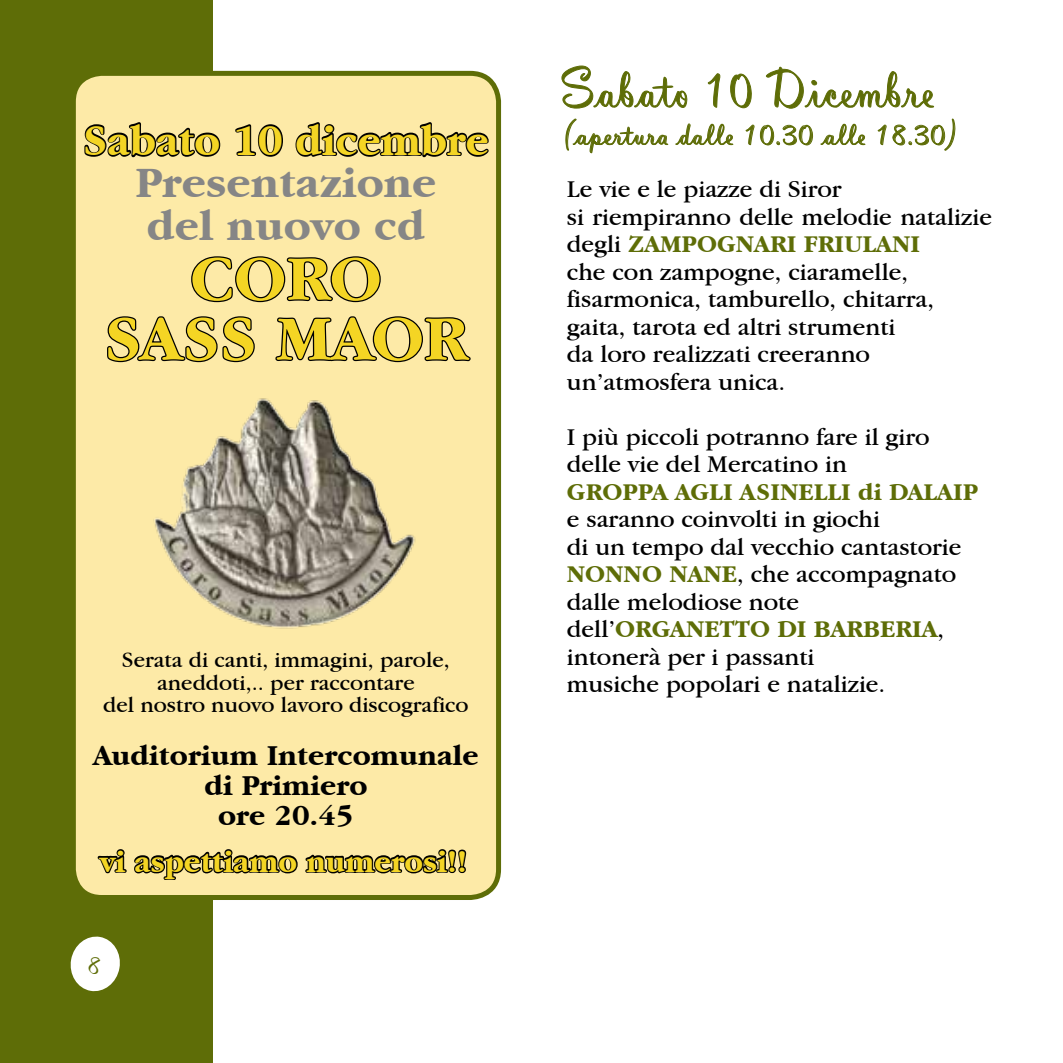
<style>
.page{position:relative;width:1063px;height:1063px;background:#fff}
.page>*{position:absolute;margin:0;border:0;box-sizing:border-box;transform-origin:0 0}
.t1{font:700 65px/60px "Garamond IT Cby BT";color:#f4d524;text-align:center}
.t2{font:italic 60px "Vladimir Script";color:#5e6d07;scale:.9 1}
.t3{font:700 45px/42.5px "Garamond IT Cby BT";color:#868686}
.t4{font:700 45px "Garamond IT Cby BT";color:#f4d524;scale:.95 1}
.t5{font:italic 35px "Vladimir Script";color:#5e6d07}
.t6{font:700 32.5px "Garamond IT Cby BT";color:#f4d524;scale:.95 1}
.t7{font:700 30px/30px "Garamond IT Cby BT";color:#000;text-align:center}
.t8{font:italic 30px "Vladimir Script";color:#5e6d07}
.t9{font:25px/27.5px "Garamond IT Cby BT";color:#000}
.t10{font:700 25px "Garamond IT Cby BT";color:#5e6d07}
.t11{font:22.5px/22.5px "Garamond IT Cby BT";color:#000;text-align:center}
.s1{font-weight:700;color:#5e6d07}
</style>
<div class="page">
<div style="left:0;top:0;width:213px;height:1063px;background:#5e6d07"></div>
<svg style="left:70px;top:936px;width:50px;height:56px"></svg>
<svg style="left:561px;top:65px;width:127px;height:44px"></svg>
<svg style="left:707px;top:73px;width:13px;height:35px"></svg>
<svg style="left:730px;top:73px;width:22px;height:36px"></svg>
<svg style="left:766px;top:66px;width:168px;height:43px"></svg>
<svg style="left:565px;top:118px;width:104px;height:36px"></svg>
<svg style="left:675px;top:123px;width:59px;height:23px"></svg>
<svg style="left:745px;top:124px;width:69px;height:22px"></svg>
<svg style="left:820px;top:123px;width:46px;height:23px"></svg>
<svg style="left:877px;top:124px;width:9px;height:22px"></svg>
<svg style="left:892px;top:118px;width:64px;height:33px"></svg>
<div style="left:73px;top:73px;width:426px;height:825px;background:#fdeaa7;border-radius:28px"></div>
<div style="left:71px;top:71px;width:430px;height:829px;border:5px solid #5e6d07;border-radius:28px"></div>
<svg style="left:84px;top:122px;width:137px;height:36px"></svg>
<svg style="left:235px;top:124px;width:48px;height:33px"></svg>
<svg style="left:295px;top:122px;width:194px;height:36px"></svg>
<svg style="left:107px;top:256px;width:364px;height:107px"></svg>
<svg style="left:96px;top:849px;width:372px;height:51px"></svg>
<img style="left:153px;top:398px;width:263px;height:231px">
<h3 class="t4" style="left:83px;top:115px;width:429px">Sabato 10 dicembre</h3>
<h3 class="t3" style="left:135px;top:161px;width:303px">Presentazione del nuovo cd</h3>
<h1 class="t1" style="left:105px;top:249px;width:364px">CORO<br>SASS MAOR</h1>
<p class="t11" style="left:103px;top:648px;width:367px">Serata di canti, immagini, parole, aneddoti,.. per raccontare<br>del nostro nuovo lavoro discografico</p>
<p class="t7" style="left:93px;top:740px;width:387px">Auditorium Intercomunale di Primiero<br>ore 20.45</p>
<h3 class="t6" style="left:100px;top:843px;width:388px">vi aspettiamo numerosi!!</h3>
<p class="t8" style="left:89px;top:947px;width:37px">8</p>
<h2 class="t2" style="left:567px;top:53px;width:472px">Sabato10Dicembre</h2>
<h3 class="t5" style="left:567px;top:113px;width:435px">(aperturadalle10.30alle18.30)</h3>
<p class="t9" style="left:567px;top:175px;width:427px">Le vie e le piazze di Siror<br>si riempiranno delle melodie natalizie degli <span class="s1">ZAMPOGNARI FRIULANI<br></span>che con zampogne, ciaramelle, fisarmonica, tamburello, chitarra, gaita, tarota ed altri strumenti<br>da loro realizzati creeranno un’atmosfera unica.</p>
<p class="t9" style="left:567px;top:422px;width:364px">I più piccoli potranno fare il giro delle vie del Mercatino in</p>
<p class="t10" style="left:567px;top:478px;width:413px">GROPPA AGLI ASINELLI di DALAIP</p>
<p class="t9" style="left:567px;top:505px;width:396px">e saranno coinvolti in giochi<br>di un tempo dal vecchio cantastorie<br><span class="s1">NONNO NANE</span>, che accompagnato dalle melodiose note dell’<span class="s1">ORGANETTO DI BARBERIA</span>, intonerà per i passanti<br>musiche popolari e natalizie.</p>
</div>
